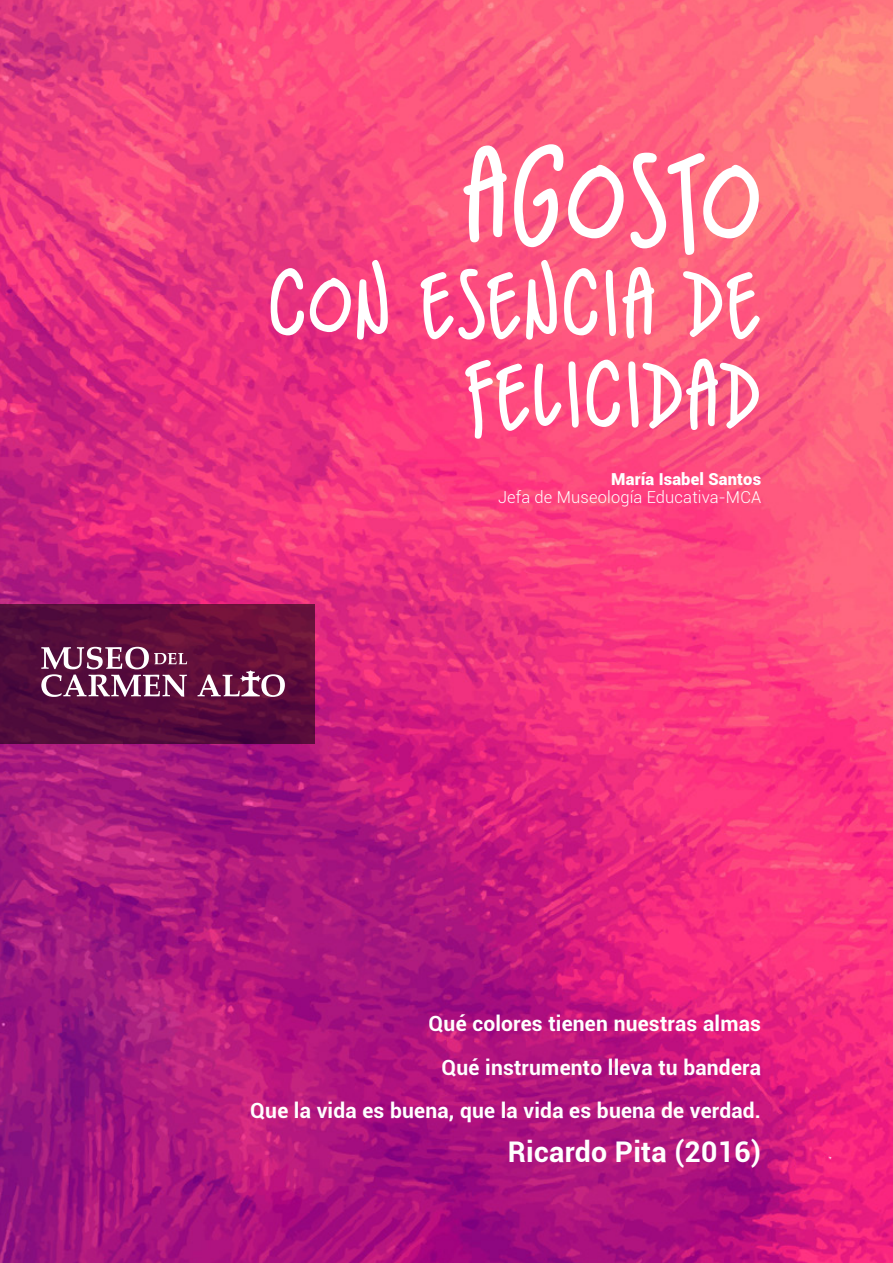
<style>
.page{position:relative;width:893px;height:1263px;background:#fff}
.page>*{position:absolute;margin:0;border:0;box-sizing:border-box;transform-origin:0 0}
.t1{font:154.5px "Indie Star BB";letter-spacing:.01em;color:#fff}
.t2{font:114px/91.5px "Indie Star BB";letter-spacing:.01em;color:#fff;text-align:right}
.t3{font:700 28.5px "Roboto";letter-spacing:.01em;color:#fff}
.t4{font:700 21px/43.5px "Roboto";letter-spacing:.01em;color:#fff;text-align:right}
.t5{font:300 16.5px "Roboto";letter-spacing:.01em;color:#fff}
.t6{font:900 16.5px "Roboto";letter-spacing:.01em;color:#fff}
</style>
<div class="page">
<img style="left:0;top:0;width:893px;height:1263px">
<svg style="left:0;top:604px;width:315px;height:140px;background:#590d3b"></svg>
<svg style="left:198px;top:670px;width:87px;height:27px"></svg>
<svg style="left:41px;top:647px;width:146px;height:50px"></svg>
<h1 class="t1" style="left:462px;top:118px;width:300px">AGOSTO</h1>
<h2 class="t2" style="left:268px;top:255px;width:494px">CON ESENCIA DE<br>FELICIDAD</h2>
<p class="t6" style="left:611px;top:468px;width:151px">María Isabel Santos</p>
<p class="t5" style="left:498px;top:486px;width:265px">Jefa de Museología Educativa-MCA</p>
<p class="t4" style="left:250px;top:1001px;width:512px">Qué colores tienen nuestras almas<br>Qué instrumento lleva tu bandera<br>Que la vida es buena, que la vida es buena de verdad.</p>
<h3 class="t3" style="left:508px;top:1131px;width:255px">Ricardo Pita (2016)</h3>
</div>
